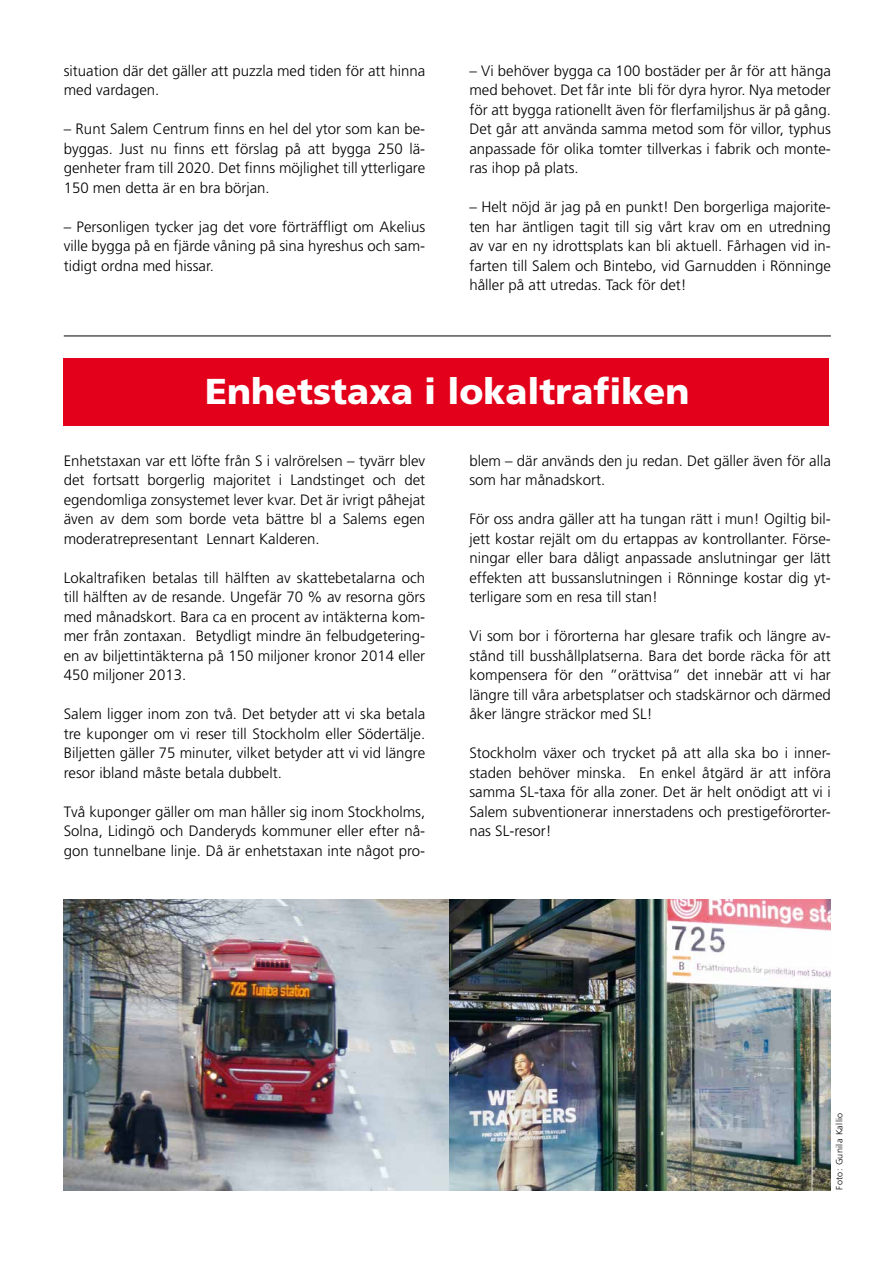
<style>
.page{position:relative;width:893px;height:1263px;background:#fff}
.page>*{position:absolute;margin:0;border:0;box-sizing:border-box;transform-origin:0 0}
.t1{font:900 36px "Frutiger";color:#fff}
.t2{font:300 15px/19.5px "Frutiger";color:#000;text-align:justify}
.t3{font:300 9px "Frutiger";letter-spacing:.04em;color:#000}
</style>
<div class="page">
<div style="left:64px;top:358px;width:765px;height:68px;background:#e2001a"></div>
<img style="left:64px;top:900px;width:767px;height:291px">
<hr style="left:64px;top:336px;width:767px;height:1px;background:#000">
<p class="t2" style="left:64px;top:61px;width:363px">situation där det gäller att puzzla med tiden för att hinna med vardagen.</p>
<p class="t2" style="left:64px;top:119px;width:363px">– Runt Salem Centrum finns en hel del ytor som kan be&shy;byggas. Just nu finns ett förslag på att bygga 250 lä&shy;genheter fram till 2020. Det finns möjlighet till ytterligare 150 men detta är en bra början.</p>
<p class="t2" style="left:64px;top:217px;width:363px">– Personligen tycker jag det vore förträffligt om Akelius ville bygga på en fjärde våning på sina hyreshus och sam&shy;tidigt ordna med hissar.</p>
<p class="t2" style="left:469px;top:61px;width:363px">– Vi behöver bygga ca 100 bostäder per år för att hänga med behovet. Det får inte bli för dyra hyror. Nya metoder för att bygga rationellt även för flerfamiljshus är på gång.<br>Det går att använda samma metod som för villor, typhus anpassade för olika tomter tillverkas i fabrik och monte&shy;ras ihop på plats.</p>
<p class="t2" style="left:469px;top:197px;width:363px">– Helt nöjd är jag på en punkt! Den borgerliga majorite&shy;ten har äntligen tagit till sig vårt krav om en utredning av var en ny idrottsplats kan bli aktuell. Fårhagen vid in&shy;farten till Salem och Bintebo, vid Garnudden i Rönninge håller på att utredas. Tack för det!</p>
<h1 class="t1" style="left:205px;top:370px;width:486px">Enhetstaxa i lokaltrafiken</h1>
<p class="t2" style="left:64px;top:451px;width:363px">Enhetstaxan var ett löfte från S i valrörelsen – tyvärr blev det fortsatt borgerlig majoritet i Landstinget och det egendomliga zonsystemet lever kvar. Det är ivrigt påhejat även av dem som borde veta bättre bl a Salems egen moderatrepresentant Lennart Kalderen.</p>
<p class="t2" style="left:64px;top:568px;width:363px">Lokaltrafiken betalas till hälften av skattebetalarna och till hälften av de resande. Ungefär 70 % av resorna görs med månadskort. Bara ca en procent av intäkterna kom&shy;mer från zontaxan. Betydligt mindre än felbudgetering&shy;en av biljettintäkterna på 150 miljoner kronor 2014 eller 450 miljoner 2013.</p>
<p class="t2" style="left:64px;top:704px;width:363px">Salem ligger inom zon två. Det betyder att vi ska betala tre kuponger om vi reser till Stockholm eller Södertälje.<br>Biljetten gäller 75 minuter, vilket betyder att vi vid längre resor ibland måste betala dubbelt.</p>
<p class="t2" style="left:64px;top:802px;width:363px">Två kuponger gäller om man håller sig inom Stockholms, Solna, Lidingö och Danderyds kommuner eller efter nå&shy;gon tunnelbane linje. Då är enhetstaxan inte något pro-</p>
<p class="t2" style="left:469px;top:451px;width:363px">blem – där används den ju redan. Det gäller även för alla som har månadskort.</p>
<p class="t2" style="left:469px;top:509px;width:363px">För oss andra gäller att ha tungan rätt i mun! Ogiltig bil&shy;jett kostar rejält om du ertappas av kontrollanter. Förse&shy;ningar eller bara dåligt anpassade anslutningar ger lätt effekten att bussanslutningen i Rönninge kostar dig yt&shy;terligare som en resa till stan!</p>
<p class="t2" style="left:469px;top:626px;width:363px">Vi som bor i förorterna har glesare trafik och längre av&shy;stånd till busshållplatserna. Bara det borde räcka för att kompensera för den ”orättvisa” det innebär att vi har längre till våra arbetsplatser och stadskärnor och därmed åker längre sträckor med SL!</p>
<p class="t2" style="left:469px;top:743px;width:363px">Stockholm växer och trycket på att alla ska bo i inner&shy;staden behöver minska. En enkel åtgärd är att införa samma SL-taxa för alla zoner. Det är helt onödigt att vi i Salem subventionerar innerstadens och prestigeförorter&shy;nas SL-resor!</p>
<p class="t3" style="left:834px;top:1189px;width:78px;rotate:-90deg">Foto: Gunila Kallio</p>
</div>
